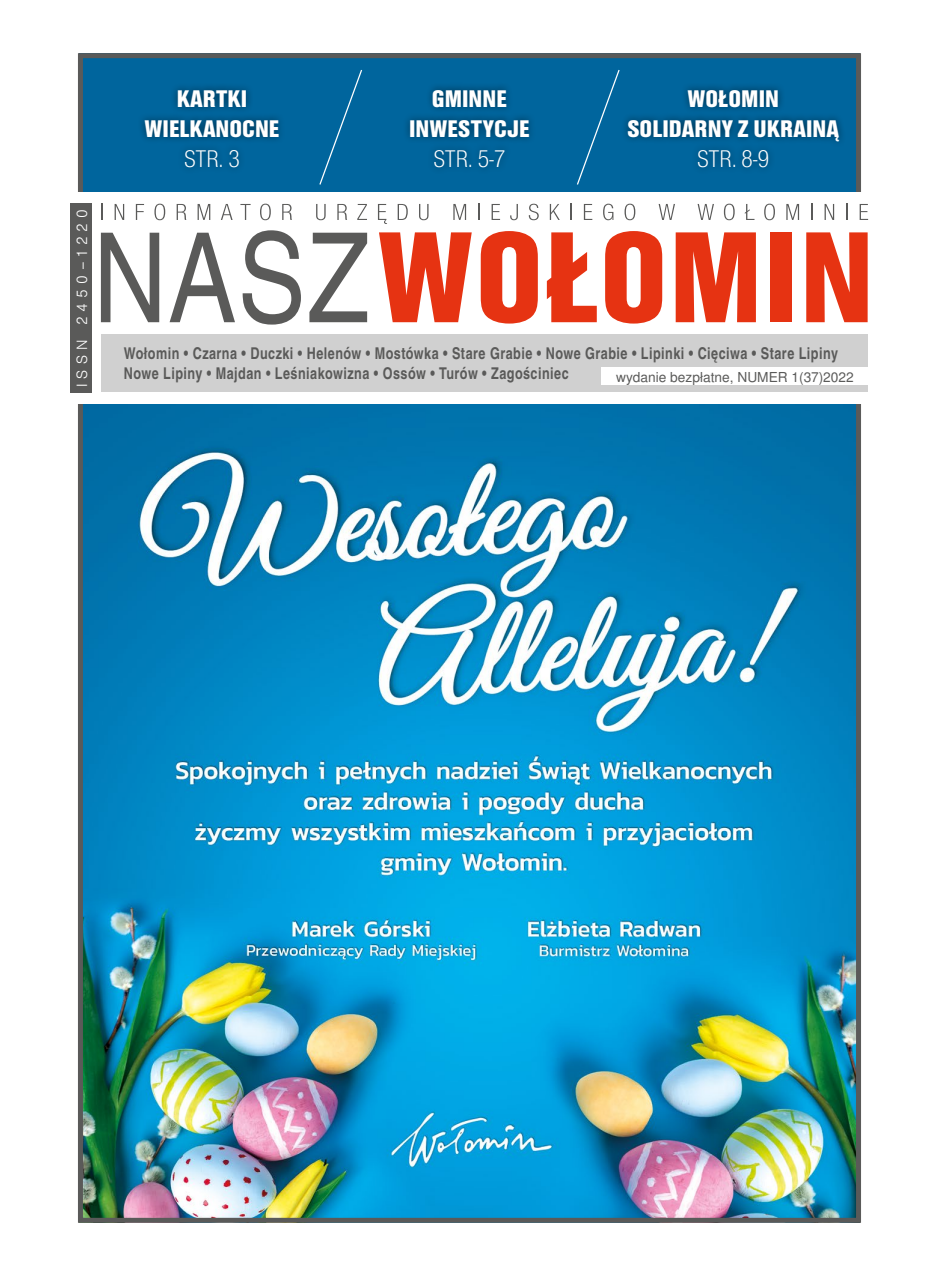
<style>
.page{position:relative;width:939px;height:1276px;background:#fff}
.page>*{position:absolute;margin:0;border:0;box-sizing:border-box;transform-origin:0 0}
.t1{font:134.62px "Nimbus San TOT Bla Con";letter-spacing:.01em;color:#e63312}
.t2{font:25px/30px "Nimbus San TOT Bla Con";color:#fff;text-align:center}
.t3{font:25px "Nimbus San DOT Lig Con";letter-spacing:-.005em;color:#fff}
.t4{font:16.25px/19.5px "Nimbus San LOT Bol Con";letter-spacing:.03em;color:#5a5a59;scale:.95 1}
.t5{font:300 15.5px "Nimbus San TOT";letter-spacing:.315em;color:#fff}
.t6{font:13.75px "Nimbus San LOT";color:#5a5a59}
.s1{font-family:"Nimbus San LOT Reg Con";font-size:124.62px;color:#5a5a59}
</style>
<div class="page">
<img style="left:78px;top:53px;width:783px;height:1170px">
<div style="left:318px;top:68px;width:45px;height:118px;background:#00659d"></div>
<div style="left:0;top:192px;width:939px;height:212px;background:#fff"></div>
<div style="left:71px;top:203px;width:21px;height:190px;background:#5a5a59"></div>
<div style="left:101px;top:334px;width:767px;height:57px;background:#d0d0d0"></div>
<svg style="left:101px;top:204px;width:2px;height:16px"></svg>
<svg style="left:115px;top:204px;width:9px;height:16px"></svg>
<svg style="left:136px;top:204px;width:8px;height:16px"></svg>
<svg style="left:154px;top:204px;width:11px;height:16px"></svg>
<svg style="left:177px;top:204px;width:9px;height:16px"></svg>
<svg style="left:198px;top:204px;width:12px;height:16px"></svg>
<svg style="left:221px;top:204px;width:12px;height:16px"></svg>
<svg style="left:240px;top:204px;width:11px;height:16px"></svg>
<svg style="left:260px;top:204px;width:11px;height:16px"></svg>
<svg style="left:282px;top:204px;width:10px;height:16px"></svg>
<svg style="left:316px;top:204px;width:10px;height:16px"></svg>
<svg style="left:337px;top:204px;width:10px;height:16px"></svg>
<svg style="left:357px;top:204px;width:10px;height:16px"></svg>
<svg style="left:378px;top:204px;width:9px;height:20px"></svg>
<svg style="left:398px;top:204px;width:10px;height:16px"></svg>
<svg style="left:419px;top:204px;width:10px;height:16px"></svg>
<svg style="left:453px;top:204px;width:13px;height:16px"></svg>
<svg style="left:478px;top:204px;width:2px;height:16px"></svg>
<svg style="left:492px;top:204px;width:8px;height:16px"></svg>
<svg style="left:510px;top:204px;width:8px;height:16px"></svg>
<svg style="left:529px;top:204px;width:10px;height:16px"></svg>
<svg style="left:550px;top:204px;width:10px;height:16px"></svg>
<svg style="left:570px;top:204px;width:2px;height:16px"></svg>
<svg style="left:584px;top:204px;width:8px;height:16px"></svg>
<svg style="left:603px;top:204px;width:10px;height:16px"></svg>
<svg style="left:625px;top:204px;width:10px;height:16px"></svg>
<svg style="left:659px;top:204px;width:16px;height:16px"></svg>
<svg style="left:698px;top:204px;width:16px;height:16px"></svg>
<svg style="left:724px;top:204px;width:11px;height:16px"></svg>
<svg style="left:745px;top:204px;width:9px;height:16px"></svg>
<svg style="left:764px;top:204px;width:11px;height:16px"></svg>
<svg style="left:786px;top:204px;width:13px;height:16px"></svg>
<svg style="left:811px;top:204px;width:1px;height:16px"></svg>
<svg style="left:825px;top:204px;width:9px;height:16px"></svg>
<svg style="left:846px;top:204px;width:2px;height:16px"></svg>
<svg style="left:860px;top:204px;width:8px;height:16px"></svg>
<div style="left:602px;top:367px;width:266px;height:18px;background:#fff"></div>
<div style="left:137px;top:82px;width:149px;height:93px;background:#000;opacity:.5"></div>
<div style="left:403px;top:82px;width:133px;height:93px;background:#000;opacity:.5"></div>
<div style="left:620px;top:82px;width:226px;height:93px;background:#000;opacity:.5"></div>
<div style="left:576px;top:68px;width:45px;height:118px;background:#00659d"></div>
<h2 class="t2" style="left:145px;top:83px;width:136px">KARTKI<br>WIELKANOCNE</h2>
<h2 class="t3" style="left:184px;top:144px;width:57px">STR. 3</h2>
<h2 class="t2" style="left:409px;top:84px;width:122px">GMINNE<br>INWESTYCJE</h2>
<h2 class="t3" style="left:433px;top:145px;width:74px">STR. 5-7</h2>
<h2 class="t2" style="left:627px;top:84px;width:213px">WOŁOMIN<br>SOLIDARNY Z UKRAINĄ</h2>
<h2 class="t3" style="left:697px;top:145px;width:74px">STR. 8-9</h2>
<p class="t5" style="left:74px;top:387px;width:179px;rotate:-90deg">ISSN 2450–1220</p>
<h1 class="t1" style="left:93px;top:202px;width:783px"><span class="s1">NASZ</span>WOŁOMIN</h1>
<p class="t4" style="left:124px;top:344px;width:753px">Wołomin • Czarna • Duczki • Helenów • Mostówka • Stare Grabie • Nowe Grabie • Lipinki • Cięciwa • Stare Lipiny<br>Nowe Lipiny • Majdan • Leśniakowizna • Ossów • Turów • Zagościniec</p>
<p class="t6" style="left:616px;top:368px;width:239px">wydanie bezpłatne, NUMER 1(37)2022</p>
</div>
